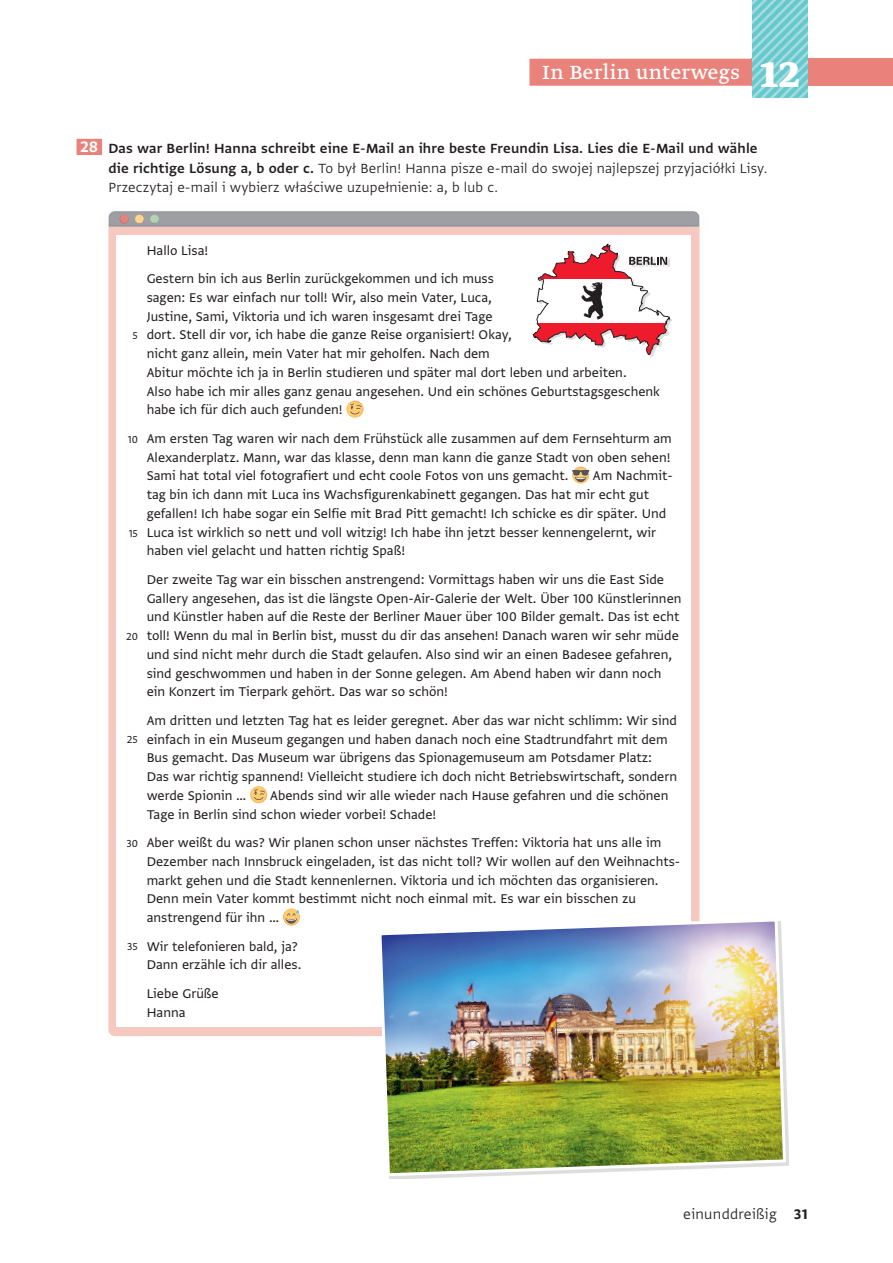
<style>
.page{position:relative;width:893px;height:1263px;background:#fff}
.page>*{position:absolute;margin:0;border:0;box-sizing:border-box;transform-origin:0 0}
.t1{font:700 45px "Greta Text Std";color:#fff}
.t2{font:22.5px "Greta Text Std";letter-spacing:.02em;color:#fff}
.t3{font:300 16.5px "Greta Sans Std";letter-spacing:.02em;color:#231f20}
.t4{font:300 15.75px/19.5px "Greta Sans Std";letter-spacing:.01em;color:#231f20}
.t5{font:15.75px "Greta Sans Std Sm Bld";letter-spacing:.01em;color:#231f20}
.t6{font:15px/18.8px "Greta Sans Std";color:#231f20}
.t7{font:12px "Greta Sans Std";color:#231f20}
.s1{font-family:"Greta Sans Std Bld";font-size:18px;color:#fff}
.s2{font-family:"Greta Sans Std Sm Bld";font-weight:400}
.s3{font-family:"Greta Sans Std Bld";font-weight:400}
</style>
<div class="page">
<div style="left:529px;top:59px;width:224px;height:27px;background:#e9827a"></div>
<div style="left:752px;top:59px;width:141px;height:27px;background:#e9827a"></div>
<svg style="left:77px;top:139px;width:25px;height:16px"></svg>
<div style="left:106px;top:209px;width:594px;height:18px;background:#939598;opacity:.5"></div>
<div style="left:118px;top:213px;width:12px;height:12px;background:#a22a45;opacity:.75"></div>
<div style="left:134px;top:213px;width:12px;height:12px;background:#ec9462;opacity:.75"></div>
<div style="left:149px;top:213px;width:12px;height:12px;background:#3a8883;opacity:.75"></div>
<svg style="left:108px;top:227px;width:591px;height:809px;background:#f6ccc3"></svg>
<div style="left:117px;top:235px;width:574px;height:792px;background:#fff"></div>
<img style="left:346px;top:401px;width:15px;height:15px">
<svg style="left:350px;top:403px;width:13px;height:15px"></svg>
<img style="left:575px;top:467px;width:12px;height:2px">
<svg style="left:572px;top:469px;width:17px;height:15px"></svg>
<img style="left:572px;top:470px;width:17px;height:5px">
<img style="left:250px;top:786px;width:15px;height:17px">
<svg style="left:254px;top:789px;width:13px;height:13px"></svg>
<img style="left:283px;top:908px;width:13px;height:15px">
<svg style="left:285px;top:910px;width:15px;height:15px"></svg>
<img style="left:377px;top:917px;width:411px;height:261px">
<svg style="left:533px;top:244px;width:137px;height:111px"></svg>
<svg style="left:753px;top:0;width:55px;height:98px;background:#7ccfd3"></svg>
<h2 class="t2" style="left:542px;top:59px;width:200px">In Berlin unterwegs</h2>
<h1 class="t1" style="left:760px;top:47px;width:42px">12</h1>
<p class="t5" style="left:80px;top:139px;width:679px"><span class="s1">28</span> Das war Berlin! Hanna schreibt eine E-Mail an ihre beste Freundin Lisa. Lies die E-Mail und wähle</p>
<p class="t4" style="left:108px;top:158px;width:660px"><span class="s2">die richtige Lösung a, b oder c.</span> To był Berlin! Hanna pisze e-mail do swojej najlepszej przyjaciółki Lisy.<br>Przeczytaj e-mail i wybierz właściwe uzupełnienie: a, b lub c.</p>
<p class="t7" style="left:133px;top:328px;width:7px">5</p>
<p class="t7" style="left:128px;top:433px;width:12px">10</p>
<p class="t7" style="left:129px;top:526px;width:11px">15</p>
<p class="t7" style="left:126px;top:629px;width:13px">20</p>
<p class="t7" style="left:127px;top:733px;width:12px">25</p>
<p class="t7" style="left:126px;top:837px;width:13px">30</p>
<p class="t7" style="left:127px;top:940px;width:12px">35</p>
<p class="t6" style="left:147px;top:235px;width:349px;line-height:28.5px">Hallo Lisa!<br>Gestern bin ich aus Berlin zurückgekommen und ich muss</p>
<p class="t6" style="left:147px;top:288px;width:515px">sagen: Es war einfach nur toll! Wir, also mein Vater, Luca,<br>Justine, Sami, Viktoria und ich waren insgesamt drei Tage<br>dort. Stell dir vor, ich habe die ganze Reise organisiert! Okay,<br>nicht ganz allein, mein Vater hat mir geholfen. Nach dem<br>Abitur möchte ich ja in Berlin studieren und später mal dort leben und arbeiten.<br>Also habe ich mir alles ganz genau angesehen. Und ein schönes Geburtstagsgeschenk habe ich für dich auch gefunden!</p>
<p class="t6" style="left:147px;top:429px;width:526px;text-align:justify">Am ersten Tag waren wir nach dem Frühstück alle zusammen auf dem Fernsehturm am Alexanderplatz. Mann, war das klasse, denn man kann die ganze Stadt von oben sehen!<br>Sami hat total viel fotografiert und echt coole Fotos von uns gemacht.</p>
<p class="t6" style="left:147px;top:466px;width:528px;text-indent:446px">Am Nachmit&shy;tag bin ich dann mit Luca ins Wachsfigurenkabinett gegangen. Das hat mir echt gut gefallen! Ich habe sogar ein Selfie mit Brad Pitt gemacht! Ich schicke es dir später. Und Luca ist wirklich so nett und voll witzig! Ich habe ihn jetzt besser kennengelernt, wir haben viel gelacht und hatten richtig Spaß!</p>
<p class="t6" style="left:147px;top:570px;width:536px">Der zweite Tag war ein bisschen anstrengend: Vormittags haben wir uns die East Side Gallery angesehen, das ist die längste Open-Air-Galerie der Welt. Über 100 Künstlerinnen und Künstler haben auf die Reste der Berliner Mauer über 100 Bilder gemalt. Das ist echt toll! Wenn du mal in Berlin bist, musst du dir das ansehen! Danach waren wir sehr müde und sind nicht mehr durch die Stadt gelaufen. Also sind wir an einen Badesee gefahren, sind geschwommen und haben in der Sonne gelegen. Am Abend haben wir dann noch ein Konzert im Tierpark gehört. Das war so schön!</p>
<p class="t6" style="left:147px;top:711px;width:532px">Am dritten und letzten Tag hat es leider geregnet. Aber das war nicht schlimm: Wir sind einfach in ein Museum gegangen und haben danach noch eine Stadtrundfahrt mit dem Bus gemacht. Das Museum war übrigens das Spionagemuseum am Potsdamer Platz:<br>Das war richtig spannend! Vielleicht studiere ich doch nicht Betriebswirtschaft, sondern werde Spionin …</p>
<p class="t6" style="left:147px;top:786px;width:523px;text-indent:123px">Abends sind wir alle wieder nach Hause gefahren und die schönen<br>Tage in Berlin sind schon wieder vorbei! Schade!</p>
<p class="t6" style="left:147px;top:833px;width:535px">Aber weißt du was? Wir planen schon unser nächstes Treffen: Viktoria hat uns alle im Dezember nach Innsbruck eingeladen, ist das nicht toll? Wir wollen auf den Weihnachts&shy;markt gehen und die Stadt kennenlernen. Viktoria und ich möchten das organisieren.<br>Denn mein Vater kommt bestimmt nicht noch einmal mit. Es war ein bisschen zu anstrengend für ihn …</p>
<p class="t6" style="left:147px;top:936px;width:156px">Wir telefonieren bald, ja?<br>Dann erzähle ich dir alles.</p>
<p class="t6" style="left:147px;top:984px;width:74px">Liebe Grüße<br>Hanna</p>
<p class="t3" style="left:683px;top:1205px;width:126px">einunddreißig <span class="s3">31</span></p>
</div>
